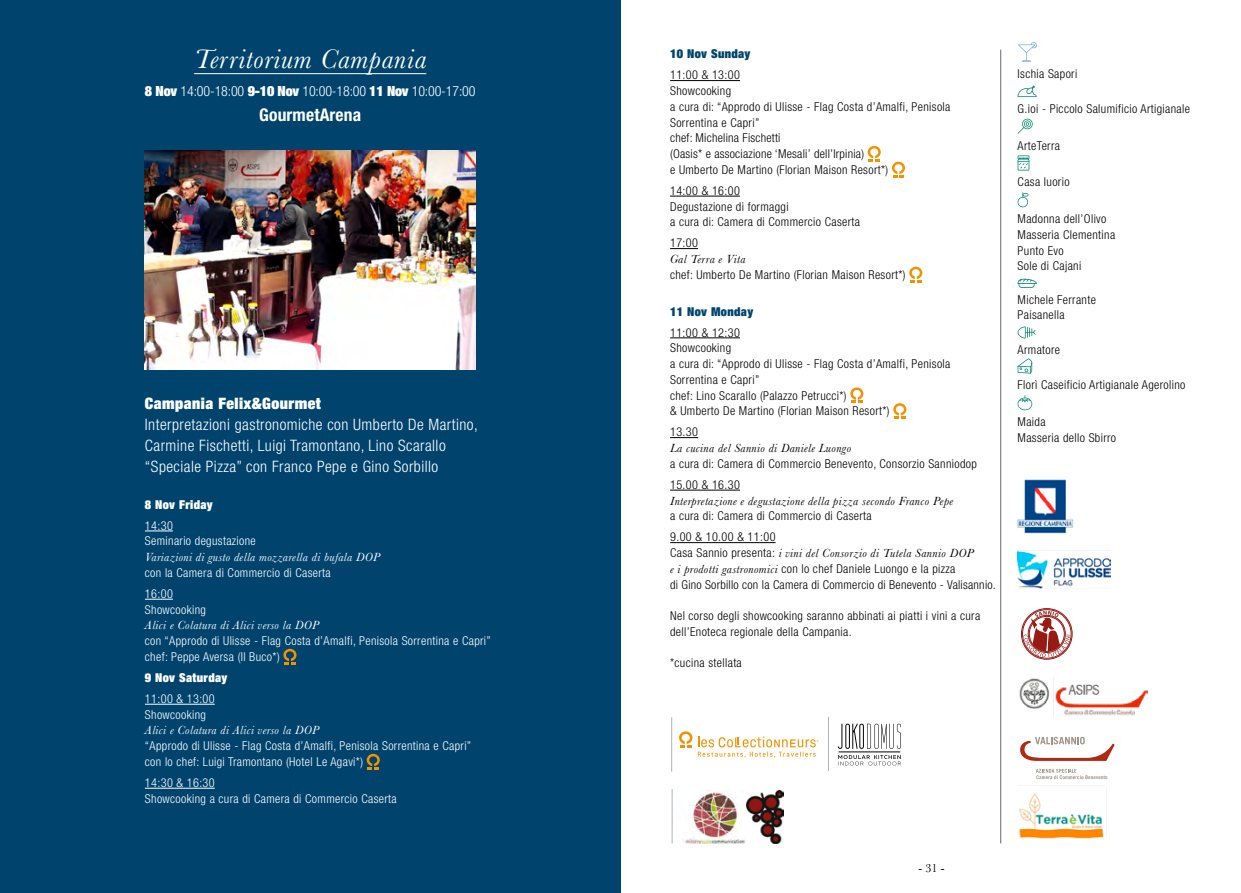
<style>
.page{position:relative;width:1241px;height:893px;background:#fff}
.page>*{position:absolute;margin:0;border:0;box-sizing:border-box;transform-origin:0 0}
.t1{font:italic 28px "Baskerville";letter-spacing:.03em;color:#fff}
.t2{font:700 condensed 17.5px "Helvetica Neue LT Std";letter-spacing:.01em;color:#fff}
.t3{font:300 condensed 15.75px/21px "Helvetica Neue LT Std";letter-spacing:.03em;color:#fff}
.t4{font:900 condensed 15.75px "Helvetica Neue LT Std";letter-spacing:.03em;color:#fff}
.t5{font:300 condensed 14px "Helvetica Neue LT Std";letter-spacing:-.01em;color:#fff}
.t6{font:300 condensed 12.25px/15.8px "Helvetica Neue LT Std";letter-spacing:.03em;color:#000}
.t7{font:300 condensed 12.25px/15.8px "Helvetica Neue LT Std";letter-spacing:.03em;color:#fff}
.t8{font:italic 12.25px "Baskerville";letter-spacing:.03em;color:#000}
.t9{font:italic 12.25px "Baskerville";letter-spacing:.03em;color:#fff}
.t10{font:900 condensed 12.25px "Helvetica Neue LT Std";letter-spacing:.03em;color:#fff}
.t11{font:900 condensed 12.25px "Helvetica Neue LT Std";letter-spacing:.03em;color:#00446e}
.t12{font:12.25px "Baskerville";color:#000}
.s1{font-weight:900}
.s2{font-family:"Helvetica Neue LT Std";font-weight:300;font-style:normal;font-stretch:condensed}
.s3{font-family:"Baskerville";font-weight:400;font-style:italic;font-stretch:normal}
</style>
<div class="page">
<div style="left:0;top:0;width:620px;height:893px;background:#00446e"></div>
<img style="left:1019px;top:677px;width:128px;height:39px">
<svg style="left:1017px;top:42px;width:19px;height:20px"></svg>
<svg style="left:1017px;top:86px;width:19px;height:11px"></svg>
<svg style="left:1017px;top:119px;width:15px;height:15px"></svg>
<svg style="left:1017px;top:156px;width:12px;height:15px"></svg>
<svg style="left:1017px;top:192px;width:11px;height:15px"></svg>
<svg style="left:1017px;top:279px;width:19px;height:9px"></svg>
<svg style="left:1017px;top:326px;width:18px;height:13px"></svg>
<svg style="left:1017px;top:358px;width:15px;height:16px"></svg>
<svg style="left:1017px;top:395px;width:15px;height:15px"></svg>
<hr style="left:194px;top:73px;width:232px;height:1px;background:#fff">
<svg style="left:145px;top:531px;width:28px;height:1px"></svg>
<svg style="left:145px;top:599px;width:28px;height:1px"></svg>
<hr style="left:145px;top:704px;width:70px;height:1px;background:#fff">
<hr style="left:145px;top:788px;width:70px;height:1px;background:#fff">
<svg style="left:283px;top:649px;width:13px;height:15px"></svg>
<svg style="left:366px;top:754px;width:14px;height:15px"></svg>
<hr style="left:670px;top:80px;width:69px;height:1px;background:#000">
<hr style="left:670px;top:196px;width:69px;height:1px;background:#000">
<svg style="left:670px;top:248px;width:28px;height:1px"></svg>
<hr style="left:670px;top:338px;width:69px;height:1px;background:#000">
<svg style="left:670px;top:437px;width:28px;height:1px"></svg>
<hr style="left:670px;top:490px;width:69px;height:1px;background:#000">
<hr style="left:670px;top:542px;width:105px;height:1px;background:#000">
<svg style="left:867px;top:146px;width:13px;height:16px"></svg>
<svg style="left:892px;top:162px;width:12px;height:15px"></svg>
<svg style="left:909px;top:267px;width:13px;height:15px"></svg>
<svg style="left:850px;top:387px;width:13px;height:16px"></svg>
<svg style="left:893px;top:403px;width:13px;height:16px"></svg>
<img style="left:1017px;top:479px;width:57px;height:54px">
<svg style="left:1021px;top:608px;width:51px;height:51px"></svg>
<img style="left:672px;top:790px;width:73px;height:53px">
<svg style="left:838px;top:755px;width:62px;height:10px"></svg>
<hr style="left:838px;top:752px;width:62px;height:1px;background:#000">
<svg style="left:837px;top:724px;width:63px;height:25px"></svg>
<img style="left:746px;top:790px;width:37px;height:53px">
<img style="left:1019px;top:787px;width:88px;height:52px">
<img style="left:1017px;top:550px;width:92px;height:39px">
<hr style="left:671px;top:789px;width:1px;height:54px;background:#b1b2b4">
<hr style="left:828px;top:717px;width:1px;height:54px;background:#b1b2b4">
<svg style="left:1036px;top:769px;width:71px;height:10px"></svg>
<svg style="left:1020px;top:737px;width:94px;height:24px"></svg>
<svg style="left:679px;top:731px;width:139px;height:27px"></svg>
<hr style="left:671px;top:717px;width:1px;height:55px;background:#b1b2b4">
<img style="left:145px;top:151px;width:330px;height:218px">
<hr style="left:1000px;top:50px;width:1px;height:793px;background:#000">
<h1 class="t1" style="left:194px;top:41px;width:234px">Territorium Campania</h1>
<p class="t5" style="left:145px;top:83px;width:332px"><span class="s1">8 Nov</span> 14:00-18:00 <span class="s1">9-10 Nov</span> 10:00-18:00 <span class="s1">11 Nov</span> 10:00-17:00</p>
<h2 class="t2" style="left:259px;top:104px;width:104px">GourmetArena</h2>
<p class="t4" style="left:145px;top:393px;width:177px">Campania Felix&amp;Gourmet</p>
<p class="t3" style="left:145px;top:414px;width:334px">Interpretazioni gastronomiche con Umberto De Martino,<br>Carmine Fischetti, Luigi Tramontano, Lino Scarallo “Speciale Pizza” con Franco Pepe e Gino Sorbillo</p>
<p class="t10" style="left:145px;top:496px;width:69px">8 Nov Friday</p>
<p class="t7" style="left:145px;top:517px;width:112px">14:30<br>Seminario degustazione</p>
<p class="t9" style="left:145px;top:549px;width:236px">Variazioni di gusto della mozzarella di bufala DOP</p>
<p class="t7" style="left:145px;top:562px;width:187px;line-height:21px">con la Camera di Commercio di Caserta<br>16:00</p>
<p class="t7" style="left:145px;top:601px;width:63px">Showcooking</p>
<p class="t9" style="left:145px;top:617px;width:175px">Alici e Colatura di Alici verso la DOP</p>
<p class="t7" style="left:145px;top:633px;width:347px">con “Approdo di Ulisse - Flag Costa d’Amalfi, Penisola Sorrentina e Capri” chef: Peppe Aversa (Il Buco*)</p>
<p class="t10" style="left:145px;top:670px;width:84px">9 Nov Saturday</p>
<p class="t7" style="left:145px;top:691px;width:71px">11:00 &amp; 13:00<br>Showcooking</p>
<p class="t9" style="left:145px;top:722px;width:175px">Alici e Colatura di Alici verso la DOP</p>
<p class="t7" style="left:145px;top:738px;width:328px">“Approdo di Ulisse - Flag Costa d’Amalfi, Penisola Sorrentina e Capri” con lo chef: Luigi Tramontano (Hotel Le Agavi*)</p>
<p class="t7" style="left:145px;top:775px;width:253px">14:30 &amp; 16:30<br>Showcooking a cura di Camera di Commercio Caserta</p>
<p class="t11" style="left:670px;top:46px;width:82px">10 Nov Sunday</p>
<p class="t6" style="left:670px;top:67px;width:282px">11:00 &amp; 13:00<br>Showcooking<br>a cura di: “Approdo di Ulisse - Flag Costa d’Amalfi, Penisola<br>Sorrentina e Capri”<br>chef: Michelina Fischetti<br>(Oasis* e associazione ‘Mesali’ dell’Irpinia)<br>e Umberto De Martino (Florian Maison Resort*)</p>
<p class="t6" style="left:670px;top:183px;width:191px">14:00 &amp; 16:00<br>Degustazione di formaggi<br>a cura di: Camera di Commercio Caserta</p>
<p class="t6" style="left:670px;top:235px;width:29px">17:00</p>
<p class="t8" style="left:670px;top:251px;width:77px">Gal Terra e Vita</p>
<p class="t6" style="left:670px;top:267px;width:237px">chef: Umberto De Martino (Florian Maison Resort*)</p>
<p class="t11" style="left:670px;top:303px;width:85px">11 Nov Monday</p>
<p class="t6" style="left:670px;top:324px;width:282px">11:00 &amp; 12:30<br>Showcooking<br>a cura di: “Approdo di Ulisse - Flag Costa d’Amalfi, Penisola<br>Sorrentina e Capri”<br>chef: Lino Scarallo (Palazzo Petrucci*)<br>&amp; Umberto De Martino (Florian Maison Resort*)</p>
<p class="t6" style="left:670px;top:424px;width:29px">13.30</p>
<p class="t8" style="left:670px;top:440px;width:182px">La cucina del Sannio di Daniele Luongo</p>
<p class="t6" style="left:670px;top:453px;width:308px;line-height:21px">a cura di: Camera di Commercio Benevento, Consorzio Sanniodop<br>15.00 &amp; 16.30</p>
<p class="t8" style="left:670px;top:493px;width:284px">Interpretazione e degustazione della pizza secondo Franco Pepe</p>
<p class="t6" style="left:670px;top:505px;width:203px;line-height:21px">a cura di: Camera di Commercio di Caserta<br>9.00 &amp; 10.00 &amp; 11:00</p>
<p class="t8" style="left:670px;top:545px;width:305px"><span class="s2">Casa Sannio presenta:</span> i vini del Consorzio di Tutela Sannio DOP</p>
<p class="t6" style="left:670px;top:561px;width:327px"><span class="s3">e i prodotti gastronomici</span> con lo chef Daniele Luongo e la pizza<br>di Gino Sorbillo con la Camera di Commercio di Benevento - Valisannio.</p>
<p class="t6" style="left:670px;top:608px;width:311px">Nel corso degli showcooking saranno abbinati ai piatti i vini a cura dell’Enoteca regionale della Campania.</p>
<p class="t6" style="left:670px;top:655px;width:73px">*cucina stellata</p>
<p class="t6" style="left:1017px;top:65px;width:61px">Ischia Sapori</p>
<p class="t6" style="left:1017px;top:100px;width:174px">G.ioi - Piccolo Salumificio Artigianale</p>
<p class="t6" style="left:1017px;top:137px;width:44px">ArteTerra</p>
<p class="t6" style="left:1017px;top:174px;width:53px">Casa Iuorio</p>
<p class="t6" style="left:1017px;top:211px;width:99px">Madonna dell’Olivo<br>Masseria Clementina<br>Punto Evo<br>Sole di Cajani</p>
<p class="t6" style="left:1017px;top:291px;width:80px">Michele Ferrante<br>Paisanella</p>
<p class="t6" style="left:1017px;top:342px;width:44px">Armatore</p>
<p class="t6" style="left:1017px;top:377px;width:169px">Florì Caseificio Artigianale Agerolino</p>
<p class="t6" style="left:1017px;top:414px;width:100px">Maida<br>Masseria dello Sbirro</p>
<p class="t12" style="left:918px;top:860px;width:28px">- 31 -</p>
</div>
